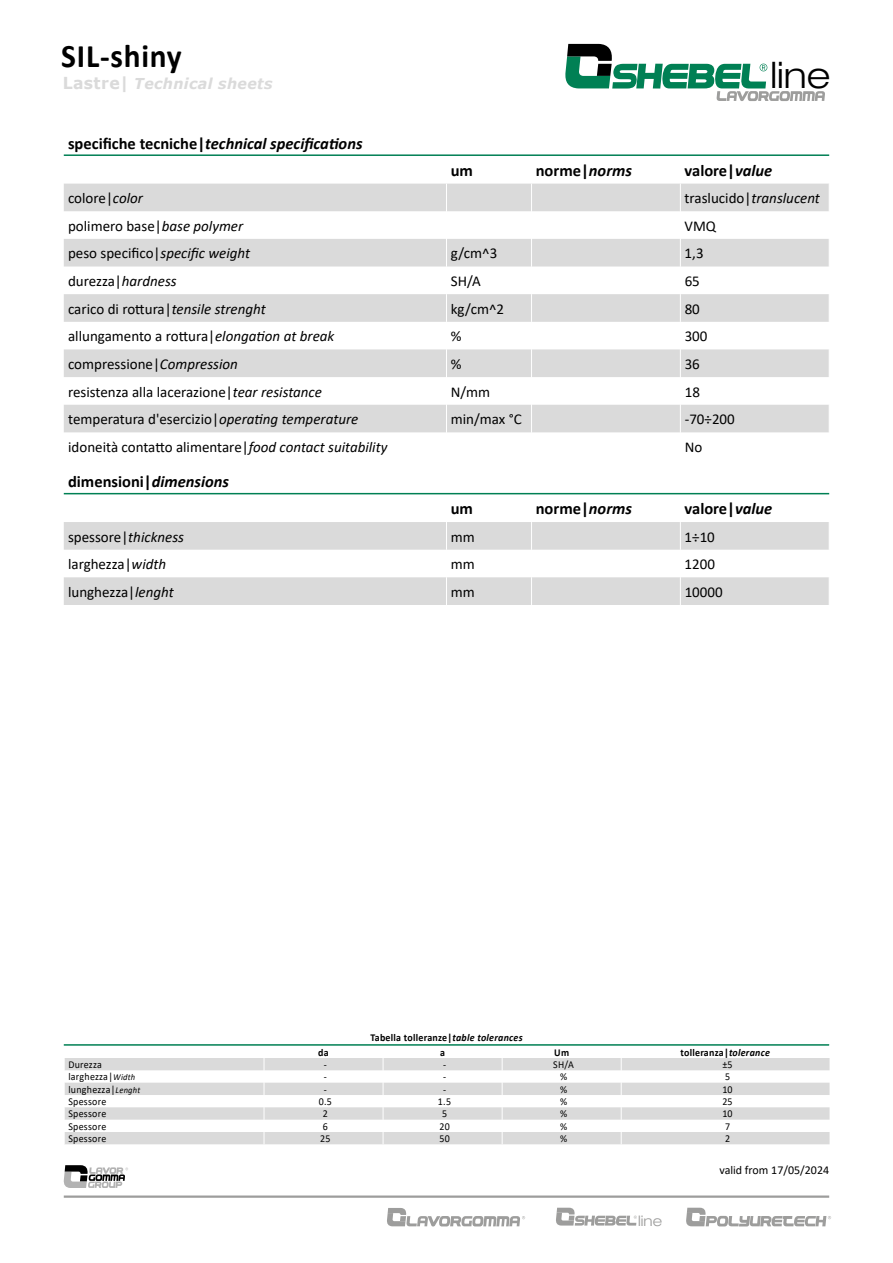
<style>
.page{position:relative;width:893px;height:1263px;background:#fff}
.page>*{position:absolute;margin:0;border:0;box-sizing:border-box;transform-origin:0 0}
.t1{font:300 expanded 36.45px "Helvetica Neue LT Std";color:#000}
.t2{font:700 33px "Calibri";letter-spacing:.025em;color:#000;scale:.95 1}
.t3{font:700 16.5px "Calibri";color:#000}
.t4{font:italic 700 16.5px "Calibri";color:#000}
.t5{font:15px "Calibri";color:#000}
.t6{font:italic 700 15px "Verdana";letter-spacing:.025em;color:#dadada;scale:.95 1}
.t7{font:300 expanded 14.55px "Helvetica Neue LT Std";color:#9d9d9c}
.t8{font:12px "Calibri";color:#000}
.t9{font:10.5px "Calibri";letter-spacing:.025em;color:#000;scale:.95 1}
.t10{font:700 10.5px "Calibri";letter-spacing:.025em;color:#000;scale:.95 1}
.s1{font-style:normal;font-size:16.5px}
.s2{font-style:normal}
.s3{font-style:italic}
.s4{font-style:italic;font-size:9px}
</style>
<div class="page">
<svg style="left:387px;top:1208px;width:138px;height:18px"></svg>
<svg style="left:556px;top:1208px;width:81px;height:17px"></svg>
<svg style="left:686px;top:1208px;width:145px;height:18px"></svg>
<hr style="left:64px;top:1195px;width:765px;height:3px;background:#9d9d9c">
<svg style="left:63px;top:1165px;width:65px;height:23px"></svg>
<svg style="left:565px;top:44px;width:260px;height:57px"></svg>
<hr style="left:64px;top:154px;width:765px;height:2px;background:#008054">
<svg style="left:64px;top:184px;width:765px;height:248px;fill:#dadada"></svg>
<svg style="left:446px;top:184px;width:1px;height:248px"></svg>
<svg style="left:531px;top:184px;width:1px;height:248px"></svg>
<svg style="left:680px;top:184px;width:1px;height:248px"></svg>
<hr style="left:64px;top:493px;width:765px;height:1px;background:#008054">
<svg style="left:64px;top:522px;width:765px;height:83px;fill:#dadada"></svg>
<svg style="left:446px;top:522px;width:1px;height:83px"></svg>
<svg style="left:531px;top:522px;width:1px;height:83px"></svg>
<svg style="left:680px;top:522px;width:1px;height:83px"></svg>
<hr style="left:64px;top:1044px;width:765px;height:2px;background:#008054">
<svg style="left:65px;top:1058px;width:765px;height:86px;fill:#dadada"></svg>
<svg style="left:64px;top:1058px;width:1px;height:86px"></svg>
<svg style="left:264px;top:1058px;width:1px;height:86px"></svg>
<svg style="left:383px;top:1058px;width:1px;height:86px"></svg>
<svg style="left:502px;top:1058px;width:1px;height:86px"></svg>
<svg style="left:621px;top:1058px;width:1px;height:86px"></svg>
<h2 class="t2" style="left:61px;top:33px;width:128px">SIL-shiny</h2>
<p class="t6" style="left:63px;top:74px;width:222px"><span class="s1">Lastre|</span> Technical sheets</p>
<p class="t4" style="left:68px;top:132px;width:296px"><span class="s2">specifiche tecniche|</span>technical specifications</p>
<h1 class="t1" style="left:770px;top:54px;width:61px">line</h1>
<p class="t3" style="left:451px;top:159px;width:24px">um</p>
<p class="t3" style="left:536px;top:159px;width:98px">norme|<span class="s3">norms</span></p>
<p class="t3" style="left:685px;top:159px;width:89px">valore|<span class="s3">value</span></p>
<p class="t5" style="left:68px;top:188px;width:76px">colore|<span class="s3">color</span></p>
<p class="t5" style="left:685px;top:188px;width:137px">traslucido|<span class="s3">translucent</span></p>
<p class="t5" style="left:68px;top:215px;width:177px">polimero base|<span class="s3">base polymer</span></p>
<p class="t5" style="left:685px;top:215px;width:33px">VMQ</p>
<p class="t5" style="left:68px;top:243px;width:184px">peso specifico|<span class="s3">specific weight</span></p>
<p class="t5" style="left:451px;top:243px;width:48px">g/cm^3</p>
<p class="t5" style="left:685px;top:243px;width:20px">1,3</p>
<p class="t5" style="left:68px;top:271px;width:110px">durezza|<span class="s3">hardness</span></p>
<p class="t5" style="left:451px;top:271px;width:32px">SH/A</p>
<p class="t5" style="left:685px;top:271px;width:17px">65</p>
<p class="t5" style="left:68px;top:298px;width:199px">carico di rottura|<span class="s3">tensile strenght</span></p>
<p class="t5" style="left:451px;top:298px;width:55px">kg/cm^2</p>
<p class="t5" style="left:685px;top:298px;width:17px">80</p>
<p class="t5" style="left:68px;top:326px;width:268px">allungamento a rottura|<span class="s3">elongation at break</span></p>
<p class="t5" style="left:451px;top:326px;width:12px">%</p>
<p class="t5" style="left:685px;top:326px;width:24px">300</p>
<p class="t5" style="left:68px;top:354px;width:171px">compressione|<span class="s3">Compression</span></p>
<p class="t5" style="left:451px;top:354px;width:12px">%</p>
<p class="t5" style="left:685px;top:354px;width:17px">36</p>
<p class="t5" style="left:68px;top:381px;width:255px">resistenza alla lacerazione|<span class="s3">tear resistance</span></p>
<p class="t5" style="left:451px;top:381px;width:41px">N/mm</p>
<p class="t5" style="left:685px;top:381px;width:17px">18</p>
<p class="t5" style="left:68px;top:409px;width:292px">temperatura d'esercizio|<span class="s3">operating temperature</span></p>
<p class="t5" style="left:451px;top:409px;width:73px">min/max °C</p>
<p class="t5" style="left:685px;top:409px;width:52px">-70÷200</p>
<p class="t5" style="left:68px;top:436px;width:321px">idoneità contatto alimentare|<span class="s3">food contact suitability</span></p>
<p class="t5" style="left:685px;top:436px;width:19px">No</p>
<p class="t3" style="left:68px;top:470px;width:163px">dimensioni|<span class="s3">dimensions</span></p>
<p class="t3" style="left:451px;top:497px;width:24px">um</p>
<p class="t3" style="left:536px;top:497px;width:98px">norme|<span class="s3">norms</span></p>
<p class="t3" style="left:685px;top:497px;width:89px">valore|<span class="s3">value</span></p>
<p class="t5" style="left:68px;top:526px;width:118px">spessore|<span class="s3">thickness</span></p>
<p class="t5" style="left:451px;top:526px;width:25px">mm</p>
<p class="t5" style="left:685px;top:526px;width:32px">1÷10</p>
<p class="t5" style="left:68px;top:554px;width:100px">larghezza|<span class="s3">width</span></p>
<p class="t5" style="left:451px;top:554px;width:25px">mm</p>
<p class="t5" style="left:685px;top:554px;width:32px">1200</p>
<p class="t5" style="left:68px;top:581px;width:107px">lunghezza|<span class="s3">lenght</span></p>
<p class="t5" style="left:451px;top:581px;width:25px">mm</p>
<p class="t5" style="left:685px;top:581px;width:40px">10000</p>
<p class="t10" style="left:370px;top:1030px;width:162px">Tabella tolleranze|<span class="s3">table tolerances</span></p>
<p class="t10" style="left:318px;top:1045px;width:13px">da</p>
<p class="t10" style="left:440px;top:1045px;width:7px">a</p>
<p class="t10" style="left:554px;top:1045px;width:17px">Um</p>
<p class="t10" style="left:680px;top:1045px;width:96px">tolleranza|<span class="s3">tolerance</span></p>
<p class="t9" style="left:68px;top:1057px;width:37px">Durezza</p>
<p class="t9" style="left:324px;top:1057px;width:5px">-</p>
<p class="t9" style="left:443px;top:1057px;width:5px">-</p>
<p class="t9" style="left:553px;top:1057px;width:23px">SH/A</p>
<p class="t9" style="left:722px;top:1057px;width:12px">±5</p>
<p class="t9" style="left:68px;top:1070px;width:72px">larghezza|<span class="s4">Width</span></p>
<p class="t9" style="left:324px;top:1070px;width:5px">-</p>
<p class="t9" style="left:443px;top:1070px;width:5px">-</p>
<p class="t9" style="left:560px;top:1070px;width:9px">%</p>
<p class="t9" style="left:725px;top:1070px;width:7px">5</p>
<p class="t9" style="left:68px;top:1082px;width:77px">lunghezza|<span class="s4">Lenght</span></p>
<p class="t9" style="left:324px;top:1082px;width:5px">-</p>
<p class="t9" style="left:443px;top:1082px;width:5px">-</p>
<p class="t9" style="left:560px;top:1082px;width:9px">%</p>
<p class="t9" style="left:722px;top:1082px;width:12px">10</p>
<p class="t9" style="left:68px;top:1094px;width:41px">Spessore</p>
<p class="t9" style="left:319px;top:1094px;width:15px">0.5</p>
<p class="t9" style="left:438px;top:1094px;width:15px">1.5</p>
<p class="t9" style="left:560px;top:1094px;width:9px">%</p>
<p class="t9" style="left:722px;top:1094px;width:12px">25</p>
<p class="t9" style="left:68px;top:1107px;width:41px">Spessore</p>
<p class="t9" style="left:323px;top:1107px;width:7px">2</p>
<p class="t9" style="left:442px;top:1107px;width:7px">5</p>
<p class="t9" style="left:560px;top:1107px;width:9px">%</p>
<p class="t9" style="left:722px;top:1107px;width:12px">10</p>
<p class="t9" style="left:68px;top:1119px;width:41px">Spessore</p>
<p class="t9" style="left:323px;top:1119px;width:7px">6</p>
<p class="t9" style="left:439px;top:1119px;width:12px">20</p>
<p class="t9" style="left:560px;top:1119px;width:9px">%</p>
<p class="t9" style="left:725px;top:1119px;width:7px">7</p>
<p class="t9" style="left:68px;top:1131px;width:41px">Spessore</p>
<p class="t9" style="left:320px;top:1131px;width:12px">25</p>
<p class="t9" style="left:439px;top:1131px;width:12px">50</p>
<p class="t9" style="left:560px;top:1131px;width:9px">%</p>
<p class="t9" style="left:725px;top:1131px;width:7px">2</p>
<p class="t7" style="left:638px;top:1212px;width:25px">line</p>
<p class="t8" style="left:719px;top:1162px;width:111px">valid from 17/05/2024</p>
</div>
